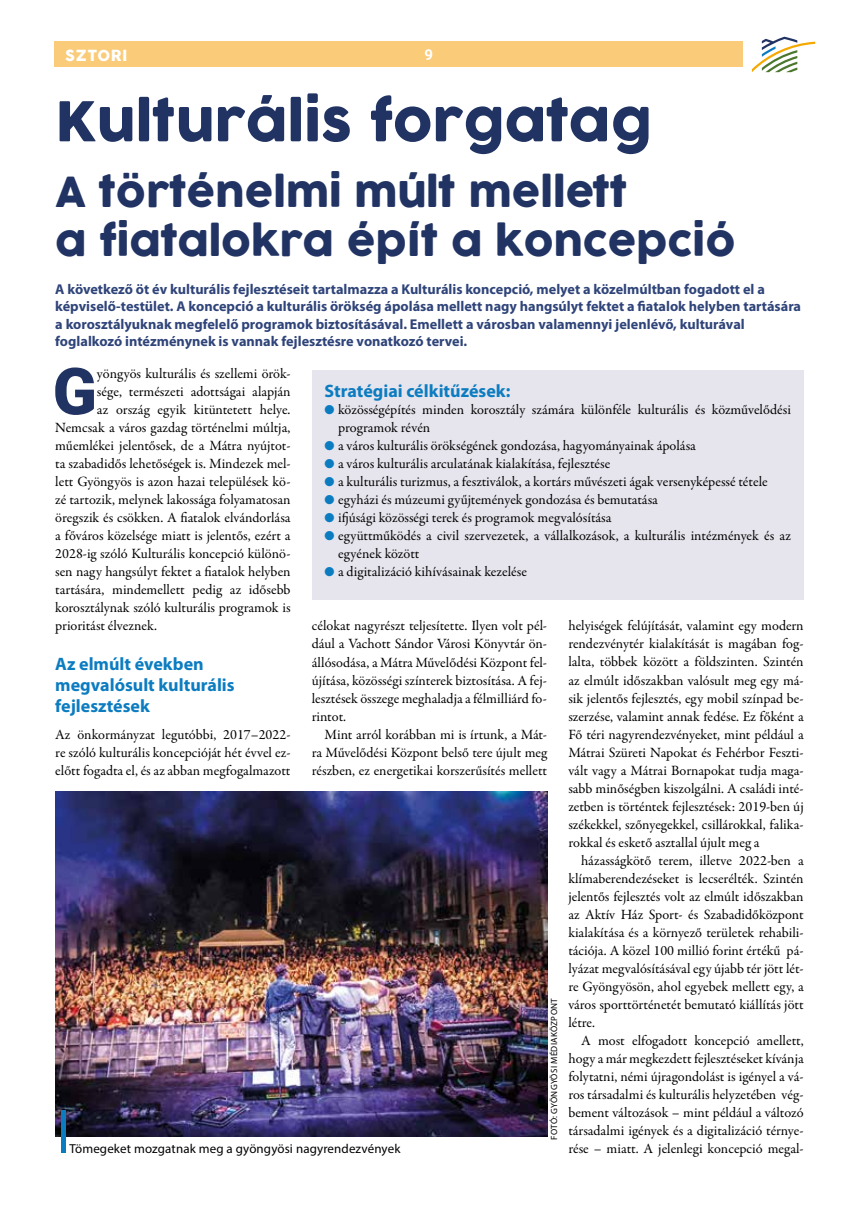
<style>
.page{position:relative;width:859px;height:1217px;background:#fff}
.page>*{position:absolute;margin:0;border:0;box-sizing:border-box;transform-origin:0 0}
.t1{font:900 64.95px "Roboto";color:#213363}
.t2{font:54px "Cocogoose";color:#213363}
.t3{font:40.5px/48.6px "Cocogoose";color:#213363}
.t4{font:700 18px/21px "Myriad Pro";color:#0c7cc1}
.t5{font:15px "Cocogoose";letter-spacing:.05em;color:#fff}
.t6{font:700 15px "Roboto";color:#fff}
.t7{font:14.25px/18px "Garamond Premr Pro";color:#000;text-align:justify}
.t8{font:700 14.25px/17.2px "Myriad Pro";color:#2f4479}
.t9{font:12.9px "Myriad Pro";letter-spacing:.01em;color:#000}
.t10{font:9px "Myriad Pro";letter-spacing:.03em;color:#000}
.s1{color:#0c7cc1}
</style>
<div class="page">
<svg style="left:752px;top:37px;width:63px;height:35px"></svg>
<div style="left:54px;top:41px;width:689px;height:26px;background:#facb79"></div>
<img style="left:55px;top:791px;width:492px;height:345px">
<div style="left:61px;top:1110px;width:5px;height:42px;background:#0c7cc1"></div>
<div style="left:312px;top:370px;width:492px;height:230px;background:#e6e5ed"></div>
<p class="t5" style="left:65px;top:45px;width:64px">SZTORI</p>
<p class="t6" style="left:424px;top:44px;width:10px">9</p>
<h2 class="t2" style="left:55px;top:84px;width:598px">Kulturális forgatag</h2>
<h3 class="t3" style="left:55px;top:170px;width:682px">A történelmi múlt mellett<br>a fiatalokra épít a koncepció</h3>
<p class="t8" style="left:55px;top:280px;width:747px">A következő öt év kulturális fejlesztéseit tartalmazza a Kulturális koncepció, melyet a közelmúltban fogadott el a képviselő-testület. A koncepció a kulturális örökség ápolása mellett nagy hangsúlyt fektet a fiatalok helyben tartására a korosztályuknak megfelelő programok biztosításával. Emellett a városban valamennyi jelenlévő, kulturával foglalkozó intézménynek is vannak fejlesztésre vonatkozó tervei.</p>
<h1 class="t1" style="left:53px;top:345px;width:46px">G</h1>
<p class="t7" style="left:97px;top:365px;width:195px">yöngyös kulturális és szellemi örök-</p>
<p class="t4" style="left:325px;top:379px;width:187px">Stratégiai célkitűzések:</p>
<p class="t7" style="left:338px;top:401px;width:454px;text-indent:-14px"><span class="s1">●</span> közösségépítés minden korosztály számára különféle kulturális és közművelődési programok révén</p>
<p class="t7" style="left:325px;top:437px;width:373px"><span class="s1">●</span> a város kulturális örökségének gondozása, hagyományainak ápolása</p>
<p class="t7" style="left:325px;top:455px;width:287px"><span class="s1">●</span> a város kulturális arculatának kialakítása, fejlesztése</p>
<p class="t7" style="left:325px;top:473px;width:445px"><span class="s1">●</span> a kulturális turizmus, a fesztiválok, a kortárs művészeti ágak versenyképessé tétele</p>
<p class="t7" style="left:325px;top:491px;width:335px"><span class="s1">●</span> egyházi és múzeumi gyűjtemények gondozása és bemutatása</p>
<p class="t7" style="left:325px;top:509px;width:288px"><span class="s1">●</span> ifjúsági közösségi terek és programok megvalósítása</p>
<p class="t7" style="left:338px;top:527px;width:454px;text-indent:-14px"><span class="s1">●</span> együttműködés a civil szervezetek, a vállalkozások, a kulturális intézmények és az egyének között</p>
<p class="t7" style="left:325px;top:563px;width:204px"><span class="s1">●</span> a digitalizáció kihívásainak kezelése</p>
<p class="t7" style="left:97px;top:383px;width:195px">sége, természeti adottságai alapján</p>
<p class="t7" style="left:97px;top:401px;width:195px">az ország egyik kitüntetett helye.</p>
<p class="t7" style="left:55px;top:419px;width:237px">Nemcsak a város gazdag történelmi múltja,</p>
<p class="t7" style="left:55px;top:437px;width:237px">műemlékei jelentősek, de a Mátra nyújtot-</p>
<p class="t7" style="left:55px;top:455px;width:237px">ta szabadidős lehetőségek is. Mindezek mel-</p>
<p class="t7" style="left:55px;top:473px;width:237px">lett Gyöngyös is azon hazai települések kö-</p>
<p class="t7" style="left:55px;top:491px;width:237px">zé tartozik, melynek lakossága folyamatosan</p>
<p class="t7" style="left:55px;top:509px;width:237px">öregszik és csökken. A fiatalok elvándorlása</p>
<p class="t7" style="left:55px;top:527px;width:237px">a főváros közelsége miatt is jelentős, ezért a</p>
<p class="t7" style="left:55px;top:545px;width:237px">2028-ig szóló Kulturális koncepció különö-</p>
<p class="t7" style="left:55px;top:563px;width:237px">sen nagy hangsúlyt fektet a fiatalok helyben</p>
<p class="t7" style="left:55px;top:581px;width:237px">tartására, mindemellett pedig az idősebb</p>
<p class="t7" style="left:55px;top:599px;width:237px">korosztálynak szóló kulturális programok is</p>
<p class="t7" style="left:55px;top:617px;width:103px">prioritást élveznek.</p>
<p class="t4" style="left:55px;top:652px;width:181px">Az elmúlt években megvalósult kulturális fejlesztések</p>
<p class="t7" style="left:55px;top:725px;width:237px">Az önkormányzat legutóbbi, 2017–2022- re szóló kulturális koncepcióját hét évvel ez&shy;előtt fogadta el, és az abban megfogalmazott</p>
<p class="t7" style="left:568px;top:617px;width:237px">helyiségek felújítását, valamint egy modern rendezvénytér kialakítását is magában fog&shy;lalta, többek között a földszinten. Szintén az elmúlt időszakban valósult meg egy má&shy;sik jelentős fejlesztés, egy mobil színpad be&shy;szerzése, valamint annak fedése. Ez főként a Fő téri nagyrendezvényeket, mint például a Mátrai Szüreti Napokat és Fehérbor Feszti&shy;vált vagy a Mátrai Bornapokat tudja maga&shy;sabb minőségben kiszolgálni. A családi inté&shy;zetben is történtek fejlesztések: 2019-ben új székekkel, szőnyegekkel, csillárokkal, falika&shy;rokkal és eskető asztallal újult meg a</p>
<p class="t7" style="left:568px;top:851px;width:237px;text-indent:13px">házasságkötő terem, illetve 2022-ben a klímaberendezéseket is lecserélték. Szintén jelentős fejlesztés volt az elmúlt időszakban az Aktív Ház Sport- és Szabadidőközpont kialakítása és a környező területek rehabili&shy;tációja. A közel 100 millió forint értékű pá&shy;lyázat megvalósításával egy újabb tér jött lét&shy;re Gyöngyösön, ahol egyebek mellett egy, a város sporttörténetét bemutató kiállítás jött létre.</p>
<p class="t7" style="left:568px;top:1031px;width:237px;text-indent:13px">A most elfogadott koncepció amellett, hogy a már megkezdett fejlesztéseket kívánja folytatni, némi újragondolást is igényel a vá&shy;ros társadalmi és kulturális helyzetében vég&shy;bement változások – mint például a változó társadalmi igények és a digitalizáció térnye&shy;rése – miatt. A jelenlegi koncepció megal-</p>
<p class="t7" style="left:312px;top:617px;width:237px">célokat nagyrészt teljesítette. Ilyen volt pél&shy;dául a Vachott Sándor Városi Könyvtár ön&shy;állósodása, a Mátra Művelődési Központ fel&shy;újítása, közösségi színterek biztosítása. A fej&shy;lesztések összege meghaladja a félmilliárd fo&shy;rintot.</p>
<p class="t7" style="left:312px;top:725px;width:237px;text-indent:13px">Mint arról korábban mi is írtunk, a Mát&shy;ra Művelődési Központ belső tere újult meg részben, ez energetikai korszerűsítés mellett</p>
<p class="t10" style="left:548px;top:1139px;width:143px;rotate:-90deg">FOTÓ: GYÖNGYÖSI MÉDIAKÖZPONT</p>
<p class="t9" style="left:69px;top:1140px;width:332px">Tömegeket mozgatnak meg a gyöngyösi nagyrendezvények</p>
</div>
